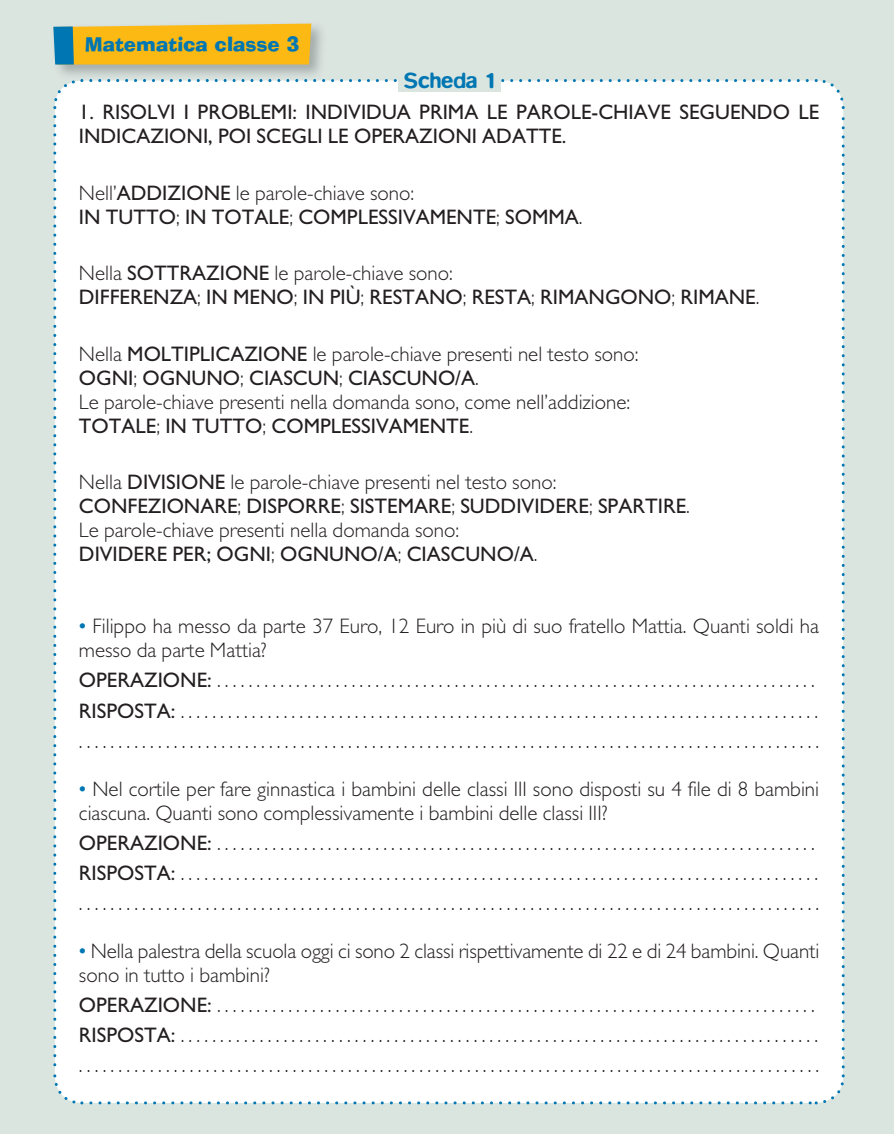
<style>
.page{position:relative;width:894px;height:1134px;background:#fff}
.page>*{position:absolute;margin:0;border:0;box-sizing:border-box;transform-origin:0 0}
.t1{font:500 22.5px "Blur";color:#0077b2}
.t2{font:300 21px/24px "Gill Sans";color:#231f20}
.t3{font:21px/24px "Gill Sans";color:#231f20}
.t4{font:19.5px "Ad Lib BT";color:#0077b2}
.s1{font-weight:300}
.s2{font-weight:400}
.s3{font-weight:400;color:#0077b2}
</style>
<div class="page">
<div style="left:0;top:0;width:893px;height:1133px;background:#dbe5e0"></div>
<div style="left:53px;top:79px;width:791px;height:1025px;background:#fff"></div>
<div style="left:398px;top:66px;width:102px;height:26px;background:#dbe5e0"></div>
<img style="left:58px;top:23px;width:268px;height:57px">
<img style="left:90px;top:79px;width:235px;height:1px">
<svg style="left:53px;top:78px;width:30px;height:29px"></svg>
<svg style="left:53px;top:24px;width:258px;height:41px"></svg>
<p class="t4" style="left:85px;top:36px;width:216px">Matematica classe 3</p>
<p class="t1" style="left:403px;top:72px;width:92px">Scheda 1</p>
<p class="t3" style="left:79px;top:102px;width:741px">1. RISOLVI I PROBLEMI: INDIVIDUA PRIMA LE PAROLE-CHIAVE SEGUENDO LE<br>INDICAZIONI, POI SCEGLI LE OPERAZIONI ADATTE.</p>
<p class="t3" style="left:79px;top:183px;width:505px"><span class="s1">Nell’</span>ADDIZIONE <span class="s1">le parole-chiave sono:<br></span>IN TUTTO<span class="s1">;</span> IN TOTALE<span class="s1">;</span> COMPLESSIVAMENTE<span class="s1">;</span> SOMMA<span class="s1">.</span></p>
<p class="t3" style="left:79px;top:263px;width:682px"><span class="s1">Nella</span> SOTTRAZIONE <span class="s1">le parole-chiave sono:<br></span>DIFFERENZA<span class="s1">;</span> IN MENO<span class="s1">;</span> IN PIÙ<span class="s1">;</span> RESTANO<span class="s1">;</span> RESTA<span class="s1">;</span> RIMANGONO<span class="s1">;</span> RIMANE<span class="s1">.</span></p>
<p class="t2" style="left:79px;top:344px;width:561px">Nella <span class="s2">MOLTIPLICAZIONE</span> le parole-chiave presenti nel testo sono:<br><span class="s2">OGNI</span>; <span class="s2">OGNUNO</span>; <span class="s2">CIASCUN</span>; <span class="s2">CIASCUNO/A</span>.<br>Le parole-chiave presenti nella domanda sono, come nell’addizione:<br><span class="s2">TOTALE</span>; <span class="s2">IN TUTTO</span>; <span class="s2">COMPLESSIVAMENTE</span>.</p>
<p class="t3" style="left:79px;top:472px;width:612px"><span class="s1">Nella</span> DIVISIONE <span class="s1">le parole-chiave presenti nel testo sono:<br></span>CONFEZIONARE<span class="s1">;</span> DISPORRE<span class="s1">;</span> SISTEMARE<span class="s1">;</span> SUDDIVIDERE<span class="s1">;</span> SPARTIRE<span class="s1">.<br>Le parole-chiave presenti nella domanda sono:<br></span>DIVIDERE PER; OGNI<span class="s1">;</span> OGNUNO/A<span class="s1">;</span> CIASCUNO/A<span class="s1">.</span></p>
<p class="t2" style="left:79px;top:616px;width:741px"><span class="s3">-</span> Filippo ha messo da parte 37 Euro, 12 Euro in più di suo fratello Mattia. Quanti soldi ha messo da parte Mattia?</p>
<p class="t2" style="left:79px;top:667px;width:741px;line-height:30px"><span class="s2">OPERAZIONE:</span> ............................................................................<br><span class="s2">RISPOSTA:</span> ................................................................................. ..............................................................................................</p>
<p class="t2" style="left:79px;top:778px;width:741px"><span class="s3">-</span> Nel cortile per fare ginnastica i bambini delle classi III sono disposti su 4 file di 8 bambini ciascuna. Quanti sono complessivamente i bambini delle classi III?</p>
<p class="t2" style="left:79px;top:829px;width:741px;line-height:30px"><span class="s2">OPERAZIONE:</span> ............................................................................<br><span class="s2">RISPOSTA:</span> ................................................................................. ..............................................................................................</p>
<p class="t2" style="left:79px;top:940px;width:742px"><span class="s3">-</span> Nella palestra della scuola oggi ci sono 2 classi rispettivamente di 22 e di 24 bambini. Quanti sono in tutto i bambini?</p>
<p class="t2" style="left:79px;top:991px;width:741px;line-height:30px"><span class="s2">OPERAZIONE:</span> ............................................................................<br><span class="s2">RISPOSTA:</span> ................................................................................. ..............................................................................................</p>
</div>
